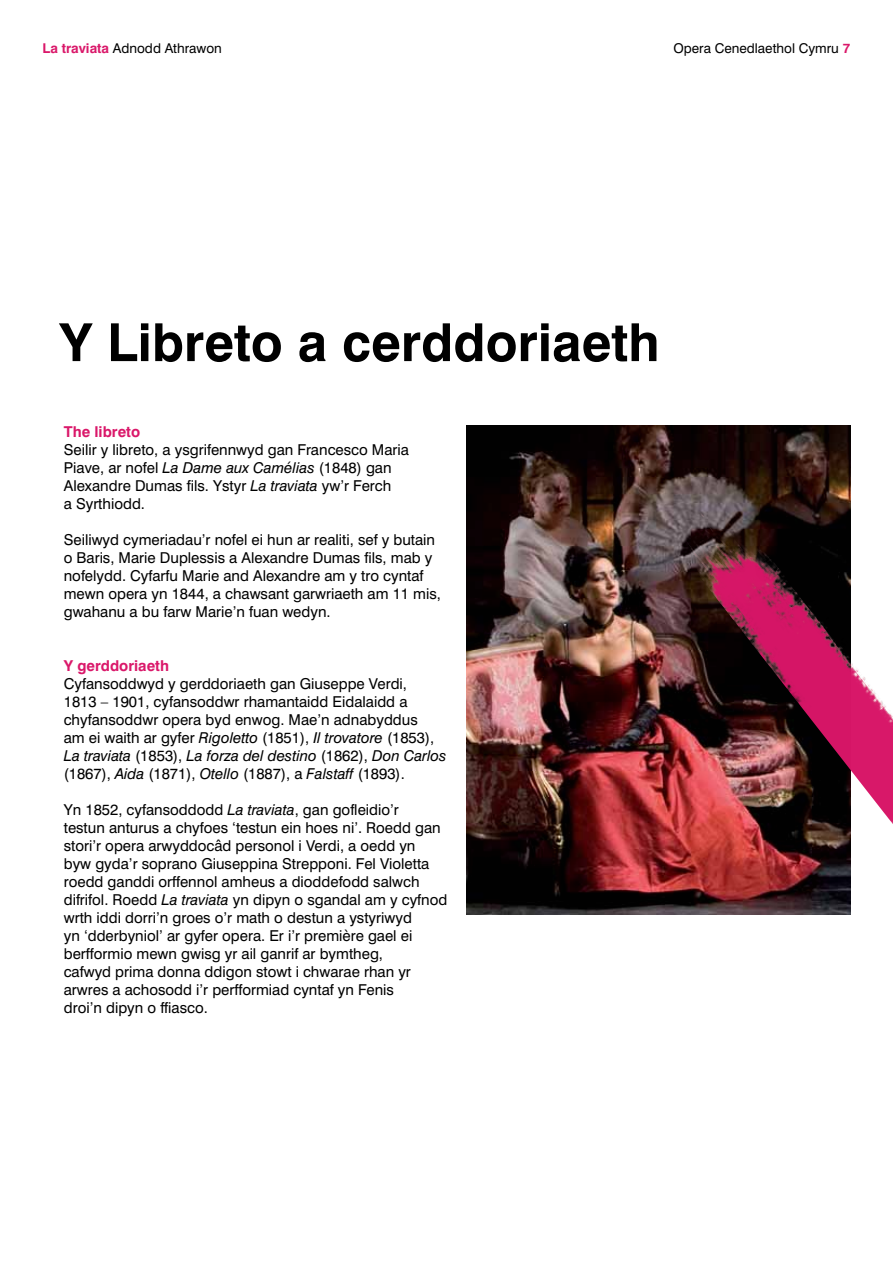
<style>
.page{position:relative;width:893px;height:1263px;background:#fff}
.page>*{position:absolute;margin:0;border:0;box-sizing:border-box;transform-origin:0 0}
.t1{font:700 52.5px "Swiss 721 BT";color:#000}
.t2{font:15px/18px "Swiss 721 BT";color:#000}
.t3{font:700 15px "Swiss 721 BT";color:#da186a}
.t4{font:13.5px "Swiss 721 BT";color:#000}
.s1{font-weight:700;color:#da186a}
.s2{font-style:italic}
</style>
<div class="page">
<img style="left:466px;top:425px;width:384px;height:489px">
<img style="left:651px;top:458px;width:242px;height:366px">
<p class="t4" style="left:43px;top:40px;width:181px"><span class="s1">La traviata</span> Adnodd Athrawon</p>
<p class="t4" style="left:673px;top:40px;width:178px">Opera Cenedlaethol Cymru <span class="s1">7</span></p>
<h1 class="t1" style="left:60px;top:310px;width:602px">Y Libreto a cerddoriaeth</h1>
<p class="t3" style="left:64px;top:423px;width:78px">The libreto</p>
<p class="t2" style="left:64px;top:441px;width:347px">Seilir y libreto, a ysgrifennwyd gan Francesco Maria Piave, ar nofel <span class="s2">La Dame aux Camélias</span> (1848) gan Alexandre Dumas fils. Ystyr <span class="s2">La traviata</span> yw’r Ferch<br>a Syrthiodd.</p>
<p class="t2" style="left:64px;top:531px;width:379px">Seiliwyd cymeriadau’r nofel ei hun ar realiti, sef y butain o Baris, Marie Duplessis a Alexandre Dumas fils, mab y nofelydd. Cyfarfu Marie and Alexandre am y tro cyntaf mewn opera yn 1844, a chawsant garwriaeth am 11 mis, gwahanu a bu farw Marie’n fuan wedyn.</p>
<p class="t3" style="left:64px;top:657px;width:107px">Y gerddoriaeth</p>
<p class="t2" style="left:64px;top:675px;width:384px">Cyfansoddwyd y gerddoriaeth gan Giuseppe Verdi,<br>1813 – 1901, cyfansoddwr rhamantaidd Eidalaidd a chyfansoddwr opera byd enwog. Mae’n adnabyddus<br>am ei waith ar gyfer <span class="s2">Rigoletto</span> (1851), <span class="s2">Il trovatore</span> (1853), <span class="s2">La traviata</span> (1853), <span class="s2">La forza del destino</span> (1862), <span class="s2">Don Carlos </span>(1867), <span class="s2">Aida</span> (1871), <span class="s2">Otello</span> (1887), a <span class="s2">Falstaff</span> (1893).</p>
<p class="t2" style="left:64px;top:801px;width:385px">Yn 1852, cyfansoddodd <span class="s2">La traviata</span>, gan gofleidio’r<br>testun anturus a chyfoes ‘testun ein hoes ni’. Roedd gan stori’r opera arwyddocâd personol i Verdi, a oedd yn<br>byw gyda’r soprano Giuseppina Strepponi. Fel Violetta roedd ganddi orffennol amheus a dioddefodd salwch difrifol. Roedd <span class="s2">La traviata</span> yn dipyn o sgandal am y cyfnod wrth iddi dorri’n groes o’r math o destun a ystyriwyd<br>yn ‘dderbyniol’ ar gyfer opera. Er i’r première gael ei berfformio mewn gwisg yr ail ganrif ar bymtheg,<br>cafwyd prima donna ddigon stowt i chwarae rhan yr arwres a achosodd i’r perfformiad cyntaf yn Fenis<br>droi’n dipyn o ffiasco.</p>
</div>
